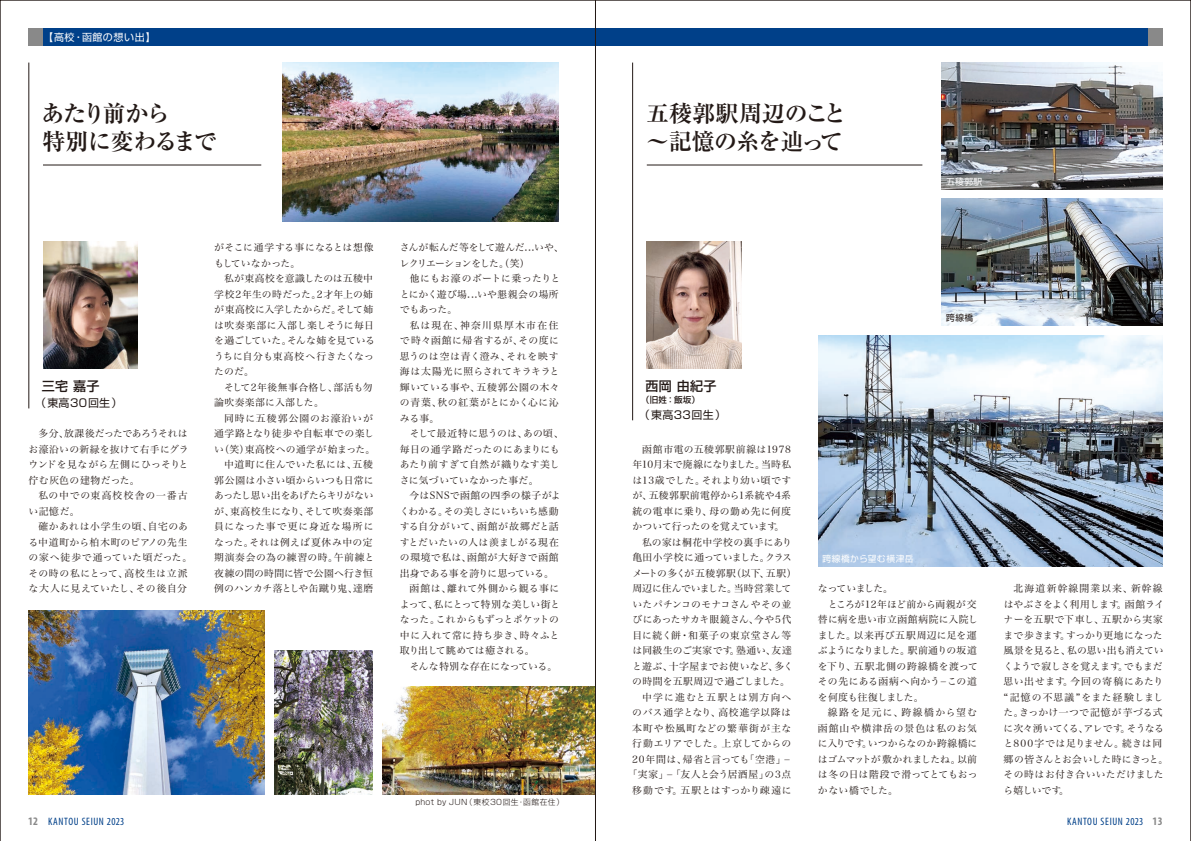
<style>
.page{position:relative;width:1191px;height:841px;background:#fff}
.page>*{position:absolute;margin:0;border:0;box-sizing:border-box;transform-origin:0 0}
.t1{font:700 23px/28px "Ryumin Pr 5";letter-spacing:-.02em;color:#231916}
.t2{font:700 23px/28px "Ryumin Pr 5";letter-spacing:-.06em;color:#231916}
.t3{font:500 13px "Shin Go Pr 5";letter-spacing:.025em;color:#231916}
.t4{font:11px "Shin Go Pr 5";letter-spacing:.035em;color:#231916}
.t5{font:condensed 10.8px "Myriad Pro";letter-spacing:.055em;color:#004089}
.t6{font:10px "Shin Go Pr 5";letter-spacing:.055em;color:#fff}
.t7{font:9.8px/15.5px "Hira Min Pro N W3";letter-spacing:.03em;color:#231916}
.t8{font:9.8px/15.5px "Hira Min Pro N W3";letter-spacing:.05em;color:#231916;text-align:center}
.t9{font:9.8px "Hira Min Pro N W3";letter-spacing:-.04em;color:#231916}
.t10{font:9.8px "Hira Min Pro N W3";letter-spacing:.06em;color:#231916}
.t11{font:9.8px "Hira Min Pro N W3";letter-spacing:-.02em;color:#231916}
.t12{font:9.8px "Hira Min Pro N W3";letter-spacing:.065em;color:#231916}
.t13{font:9.8px "Hira Min Pro N W3";color:#231916}
.t14{font:9.8px/15.5px "Hira Min Pro N W3";letter-spacing:-.05em;color:#231916}
.t15{font:9.8px "Hira Min Pro N W3";letter-spacing:-.005em;color:#231916}
.t16{font:9.8px "Hira Min Pro N W3";letter-spacing:.055em;color:#231916}
.t17{font:9.8px "Hira Min Pro N W3";letter-spacing:-.015em;color:#231916}
.t18{font:9.8px/15.5px "Hira Min Pro N W3";letter-spacing:.095em;color:#231916}
.t19{font:9.8px "Hira Min Pro N W3";letter-spacing:-.06em;color:#231916}
.t20{font:9.8px "Hira Min Pro N W3";letter-spacing:.005em;color:#231916}
.t21{font:9.8px "Hira Min Pro N W3";letter-spacing:.01em;color:#231916}
.t22{font:9.8px "Hira Min Pro N W3";letter-spacing:.1em;color:#231916}
.t23{font:9.8px "Hira Min Pro N W3";letter-spacing:.09em;color:#231916}
.t24{font:9.8px "Hira Min Pro N W3";letter-spacing:.115em;color:#231916}
.t25{font:9.8px "Hira Min Pro N W3";letter-spacing:.13em;color:#231916}
.t26{font:9.8px "Hira Min Pro N W3";letter-spacing:-.065em;color:#231916}
.t27{font:8.8px "Shin Go Pr 5";letter-spacing:.045em;color:#fff}
.t28{font:8.8px "Shin Go Pr 5";color:#231916}
.t29{font:500 8.5px "Shin Go Pr 5";color:#231916}
.t30{font:300 7.8px "Shin Go Pr 5";letter-spacing:.05em;color:#231916}
.s1{font-weight:700;font-size:11.5px;color:#898989}
</style>
<div class="page">
<svg style="left:596px;top:0;width:595px;height:841px"></svg>
<img style="left:0;top:0;width:596px;height:841px">
<p class="t6" style="left:43px;top:29px;width:114px">【高校・函館の想い出】</p>
<h1 class="t2" style="left:41px;top:98px;width:177px">あたり前から<br>特別に変わるまで</h1>
<h2 class="t3" style="left:42px;top:376px;width:59px">三宅嘉子</h2>
<p class="t4" style="left:35px;top:393px;width:89px">（東高30回生）</p>
<p class="t7" style="left:29px;top:425px;width:162px;text-align:justify;text-indent:10px">多分、放課後だったであろうそれはお濠沿いの新緑を抜けて右手にグラウンドを見ながら左側にひっそりと佇む灰色の建物だった。</p>
<p class="t18" style="left:29px;top:487px;width:160px;text-indent:10px">私の中での東高校校舎の一番古い記憶だ。</p>
<p class="t8" style="left:29px;top:518px;width:165px">確かあれは小学生の頃、自宅のあ<br>る中道町から柏木町のピアノの先生の家へ徒歩で通っていた頃だった。その時の私にとって、高校生は立派な大人に見えていたし、その後自分</p>
<p class="t7" style="left:214px;top:239px;width:161px">がそこに通学する事になるとは想像もしていなかった。</p>
<p class="t7" style="left:214px;top:270px;width:162px;text-indent:10px">私が東高校を意識したのは五稜中学校2年生の時だった。2才年上の姉が東高校に入学したからだ。そして姉は吹奏楽部に入部し楽しそうに毎日を過ごしていた。そんな姉を見ているうちに自分も東高校へ行きたくなったのだ。</p>
<p class="t7" style="left:214px;top:378px;width:160px;text-indent:10px">そして2年後無事合格し、部活も勿論吹奏楽部に入部した。</p>
<p class="t7" style="left:214px;top:409px;width:163px;text-align:right">同時に五稜郭公園のお濠沿いが通学路となり徒歩や自転車での楽しい（笑）東高校への通学が始まった。中道町に住んでいた私には、五稜郭公園は小さい頃からいつも日常にあったし思い出をあげたらキリがないが、東高校生になり、そして吹奏楽部員になった事で更に身近な場所になった。それは例えば夏休み中の定期演奏会の為の練習の時。午前練と夜練の間の時間に皆で公園へ行き恒例のハンカチ落としや缶蹴り鬼、達磨</p>
<p class="t14" style="left:400px;top:239px;width:165px">さんが転んだ等をして遊んだ...いや、レクリエーションをした。（笑）</p>
<p class="t7" style="left:400px;top:270px;width:162px;text-indent:10px">他にもお濠のボートに乗ったりととにかく遊び場...いや懇親会の場所でもあった。</p>
<p class="t7" style="left:400px;top:316px;width:161px;text-align:justify;text-indent:10px">私は現在、神奈川県厚木市在住で時々函館に帰省するが、その度に思うのは空は青く澄み、それを映す海は太陽光に照らされてキラキラと輝いている事や、五稜郭公園の木々の青葉、秋の紅葉がとにかく心に沁みる事。</p>
<p class="t7" style="left:400px;top:425px;width:165px;text-indent:10px">そして最近特に思うのは、あの頃、毎日の通学路だったのにあまりにもあたり前すぎて自然が織りなす美しさに気づいていなかった事だ。</p>
<p class="t7" style="left:410px;top:487px;width:153px">今はSNSで函館の四季の様子がよ</p>
<p class="t9" style="left:400px;top:503px;width:160px">くわかる。その美しさにいちいち感動</p>
<p class="t8" style="left:400px;top:518px;width:160px">する自分がいて、函館が故郷だと話</p>
<p class="t7" style="left:400px;top:533px;width:160px">すとだいたいの人は羨ましがる現在</p>
<p class="t10" style="left:400px;top:549px;width:160px">の環境で私は、函館が大好きで函館</p>
<p class="t17" style="left:400px;top:565px;width:156px">出身である事を誇りに思っている。</p>
<p class="t7" style="left:410px;top:580px;width:151px">函館は、離れて外側から観る事に</p>
<p class="t9" style="left:400px;top:596px;width:162px">よって、私にとって特別な美しい街と</p>
<p class="t11" style="left:400px;top:611px;width:161px">なった。これからもずっとポケットの</p>
<p class="t8" style="left:400px;top:626px;width:161px">中に入れて常に持ち歩き、時々ふと</p>
<p class="t9" style="left:400px;top:642px;width:136px">取り出して眺めては癒される。</p>
<p class="t7" style="left:410px;top:657px;width:149px">そんな特別な存在になっている。</p>
<p class="t30" style="left:415px;top:796px;width:150px">phot by JUN（東校30回生・函館在住）</p>
<h1 class="t1" style="left:646px;top:98px;width:202px">五稜郭駅周辺のこと～記憶の糸を辿って</h1>
<p class="t27" style="left:946px;top:174px;width:38px">五稜郭駅</p>
<h2 class="t3" style="left:646px;top:376px;width:72px">西岡由紀子</h2>
<p class="t29" style="left:641px;top:393px;width:61px">（旧姓：飯坂）</p>
<p class="t4" style="left:639px;top:405px;width:89px">（東高33回生）</p>
<p class="t12" style="left:642px;top:441px;width:150px">函館市電の五稜郭駅前線は1978</p>
<p class="t11" style="left:632px;top:456px;width:160px">年10月末で廃線になりました。当時私</p>
<p class="t7" style="left:632px;top:471px;width:160px">は13歳でした。それより幼い頃です</p>
<p class="t7" style="left:632px;top:487px;width:160px">が、五稜郭駅前電停から1系統や4系</p>
<p class="t8" style="left:632px;top:502px;width:160px">統の電車に乗り、母の勤め先に何度</p>
<p class="t15" style="left:632px;top:518px;width:154px">かついて行ったのを覚えています。</p>
<p class="t7" style="left:642px;top:533px;width:151px">私の家は桐花中学校の裏手にあり</p>
<p class="t13" style="left:632px;top:549px;width:161px">亀田小学校に通っていました。クラス</p>
<p class="t7" style="left:632px;top:564px;width:166px">メートの多くが五稜郭駅（以下、五駅）</p>
<p class="t15" style="left:632px;top:580px;width:160px">周辺に住んでいました。当時営業して</p>
<p class="t7" style="left:632px;top:595px;width:161px">いたパチンコのモナコさんやその並</p>
<p class="t13" style="left:632px;top:611px;width:161px">びにあったサカキ眼鏡さん、今や5代</p>
<p class="t16" style="left:632px;top:627px;width:160px">目に続く餅・和菓子の東京堂さん等</p>
<p class="t7" style="left:632px;top:642px;width:161px">は同級生のご実家です。塾通い、友達</p>
<p class="t7" style="left:632px;top:657px;width:162px">と遊ぶ、十字屋までお使いなど、多く</p>
<p class="t7" style="left:632px;top:673px;width:159px">の時間を五駅周辺で過ごしました。</p>
<p class="t24" style="left:642px;top:689px;width:151px">中学に進むと五駅とは別方向へ</p>
<p class="t10" style="left:632px;top:704px;width:160px">のバス通学となり、高校進学以降は</p>
<p class="t22" style="left:632px;top:720px;width:161px">本町や松風町などの繁華街が主な</p>
<p class="t7" style="left:632px;top:735px;width:161px">行動エリアでした。上京してからの</p>
<p class="t12" style="left:632px;top:751px;width:160px">20年間は、帰省と言っても「空港」-</p>
<p class="t7" style="left:628px;top:766px;width:165px">「実家」-「友人と会う居酒屋」の3点</p>
<p class="t16" style="left:632px;top:782px;width:161px">移動です。五駅とはすっかり疎遠に</p>
<p class="t28" style="left:946px;top:310px;width:29px">跨線橋</p>
<p class="t27" style="left:823px;top:551px;width:93px">跨線橋から望む横津岳</p>
<p class="t26" style="left:818px;top:580px;width:77px">なっていました。</p>
<p class="t7" style="left:828px;top:595px;width:150px">ところが12年ほど前から両親が交</p>
<p class="t7" style="left:818px;top:611px;width:162px">替に病を患い市立函館病院に入院し</p>
<p class="t7" style="left:818px;top:626px;width:160px">ました。以来再び五駅周辺に足を運</p>
<p class="t19" style="left:818px;top:642px;width:160px">ぶようになりました。駅前通りの坂道</p>
<p class="t10" style="left:818px;top:658px;width:161px">を下り、五駅北側の跨線橋を渡って</p>
<p class="t8" style="left:818px;top:673px;width:160px">その先にある函病へ向かう-この道</p>
<p class="t17" style="left:818px;top:689px;width:107px">を何度も往復しました。</p>
<p class="t25" style="left:828px;top:704px;width:151px">線路を足元に、跨線橋から望む</p>
<p class="t23" style="left:818px;top:720px;width:161px">函館山や横津岳の景色は私のお気</p>
<p class="t20" style="left:818px;top:735px;width:161px">に入りです。いつからなのか跨線橋に</p>
<p class="t9" style="left:818px;top:751px;width:161px">はゴムマットが敷かれましたね。以前</p>
<p class="t21" style="left:818px;top:766px;width:161px">は冬の日は階段で滑ってとてもおっ</p>
<p class="t7" style="left:818px;top:781px;width:81px">かない橋でした。</p>
<p class="t7" style="left:1004px;top:580px;width:166px;text-indent:10px">北海道新幹線開業以来、新幹線はやぶさをよく利用します。函館ライナーを五駅で下車し、五駅から実家まで歩きます。すっかり更地になった風景を見ると、私の思い出も消えていくようで寂しさを覚えます。でもまだ思い出せます。今回の寄稿にあたり“記憶の不思議”をまた経験しました。きっかけ一つで記憶が芋づる式に次々湧いてくる、アレです。そうなると800字では足りません。続きは同郷の皆さんとお会いした時にきっと。その時はお付き合いいただけましたら嬉しいです。</p>
<p class="t5" style="left:28px;top:816px;width:98px"><span class="s1">12</span> KANTOU SEIUN 2023</p>
<p class="t5" style="left:1067px;top:816px;width:97px">KANTOU SEIUN 2023 <span class="s1">13</span></p>
</div>
